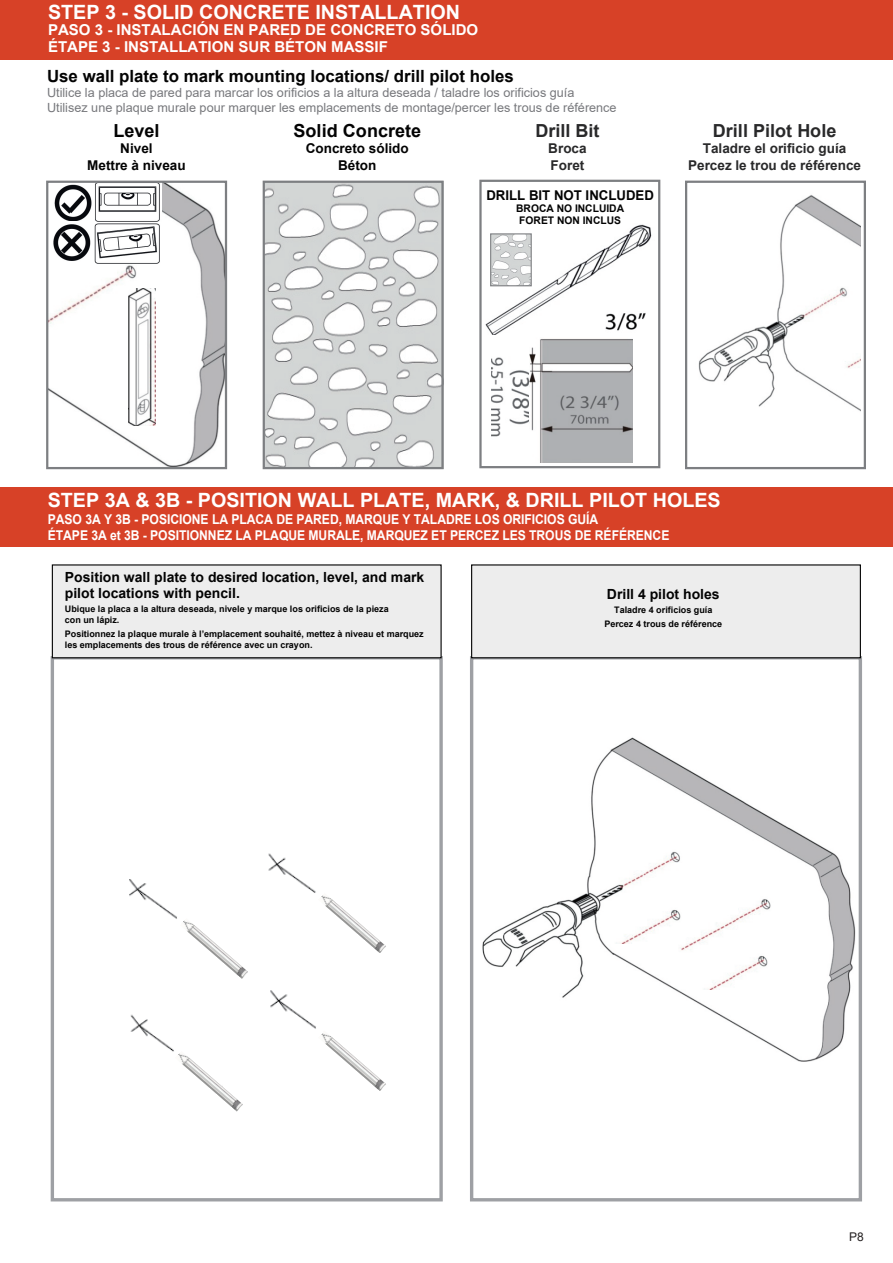
<style>
.page{position:relative;width:893px;height:1263px;background:#fff}
.page>*{position:absolute;margin:0;border:0;box-sizing:border-box;transform-origin:0 0}
.t1{font:700 19.65px "Arial";color:#fff}
.t2{font:700 18px "Arial";color:#29292a}
.t3{font:700 18px "Arial";color:#030303}
.t4{font:700 16.8px "Arial";color:#030303}
.t5{font:700 15px/16.5px "Arial";color:#fff}
.t6{font:700 13.95px/16.8px "Arial";color:#030303}
.t7{font:700 13.5px/16.5px "Arial";letter-spacing:-.005em;color:#fff;scale:.9 1}
.t8{font:700 13.5px/16.2px "Arial";color:#030303;text-align:center}
.t9{font:700 13.5px/16.2px "Arial";color:#29292a;text-align:center}
.t10{font:12.6px/15.1px "Arial";color:#77787c}
.t11{font:12px "Arial";color:#231f20}
.t12{font:700 10.5px/12px "Arial";color:#030303}
.t13{font:700 9px/10.8px "Arial";color:#030303}
</style>
<div class="page">
<img style="left:49px;top:184px;width:175px;height:282px">
<img style="left:491px;top:357px;width:38px;height:80px">
<img style="left:698px;top:195px;width:163px;height:217px">
<img style="left:482px;top:737px;width:373px;height:324px">
<img style="left:53px;top:184px;width:108px;height:38px">
<img style="left:95px;top:224px;width:66px;height:39px">
<img style="left:53px;top:222px;width:38px;height:40px">
<img style="left:266px;top:184px;width:175px;height:282px">
<div style="left:479px;top:180px;width:181px;height:288px;border:2px solid #7d7f82"></div>
<img style="left:486px;top:224px;width:166px;height:111px">
<img style="left:529px;top:339px;width:103px;height:123px">
<img style="left:492px;top:235px;width:38px;height:49px">
<div style="left:490px;top:233px;width:42px;height:53px;border:1px solid #7d7f82"></div>
<div style="left:46px;top:181px;width:181px;height:288px;border:2px solid #7d7f82"></div>
<img style="left:129px;top:288px;width:27px;height:137px">
<div style="left:263px;top:181px;width:181px;height:288px;border:2px solid #7d7f82"></div>
<div style="left:685px;top:181px;width:181px;height:288px;border:2px solid #7d7f82"></div>
<div style="left:0;top:487px;width:893px;height:59px;background:#d74127"></div>
<img style="left:129px;top:853px;width:187px;height:259px">
<div style="left:470px;top:656px;width:392px;height:545px;border:3px solid #9ea0a4"></div>
<div style="left:51px;top:656px;width:392px;height:545px;border:3px solid #9ea0a4"></div>
<div style="left:52px;top:565px;width:389px;height:93px;background:#ededed"></div>
<div style="left:52px;top:564px;width:390px;height:94px;border:1px solid #030303"></div>
<div style="left:472px;top:565px;width:388px;height:93px;background:#ededed"></div>
<div style="left:471px;top:564px;width:390px;height:94px;border:1px solid #030303"></div>
<div style="left:175px;top:898px;width:56px;height:66px;background:#fff;border-radius:50%"></div>
<div style="left:170px;top:1035px;width:56px;height:67px;background:#fff;border-radius:50%"></div>
<div style="left:313px;top:1010px;width:56px;height:66px;background:#fff;border-radius:50%"></div>
<div style="left:308px;top:882px;width:56px;height:67px;background:#fff;border-radius:50%"></div>
<img style="left:321px;top:895px;width:65px;height:58px">
<img style="left:321px;top:1033px;width:65px;height:58px">
<img style="left:180px;top:918px;width:68px;height:61px">
<img style="left:175px;top:1051px;width:68px;height:60px">
<img style="left:615px;top:903px;width:66px;height:41px">
<img style="left:702px;top:949px;width:67px;height:41px">
<div style="left:0;top:0;width:893px;height:60px;background:#d74127"></div>
<h1 class="t1" style="left:48px;top:-2px;width:414px">STEP 3 - SOLID CONCRETE INSTALLATION</h1>
<h3 class="t5" style="left:48px;top:22px;width:432px">PASO 3 - INSTALACIÓN EN PARED DE CONCRETO SÓLIDO<br>ÉTAPE 3 - INSTALLATION SUR BÉTON MASSIF</h3>
<h3 class="t4" style="left:47px;top:64px;width:468px">Use wall plate to mark mounting locations/ drill pilot holes</h3>
<h3 class="t10" style="left:47px;top:85px;width:571px">Utilice la placa de pared para marcar los orificios a la altura deseada / taladre los orificios guía<br>Utilisez une plaque murale pour marquer les emplacements de montage/percer les trous de référence</h3>
<h2 class="t3" style="left:114px;top:118px;width:47px">Level</h2>
<h3 class="t8" style="left:87px;top:141px;width:100px">Nivel<br>Mettre à niveau</h3>
<h2 class="t3" style="left:294px;top:118px;width:129px">Solid Concrete</h2>
<h3 class="t8" style="left:306px;top:141px;width:105px">Concreto sólido<br>Béton</h3>
<h2 class="t2" style="left:535px;top:118px;width:66px">Drill Bit</h2>
<h3 class="t9" style="left:548px;top:141px;width:40px;text-align:left">Broca<br>Foret</h3>
<h3 class="t8" style="left:486px;top:187px;width:169px">DRILL BIT NOT INCLUDED</h3>
<p class="t12" style="left:516px;top:202px;width:110px">BROCA NO INCLUIDA<br>FORET NON INCLUS</p>
<h2 class="t2" style="left:713px;top:118px;width:125px">Drill Pilot Hole</h2>
<h3 class="t9" style="left:688px;top:141px;width:174px">Taladre el orificio guía<br>Percez le trou de référence</h3>
<h1 class="t1" style="left:48px;top:486px;width:674px">STEP 3A &amp; 3B - POSITION WALL PLATE, MARK, &amp; DRILL PILOT HOLES</h1>
<h3 class="t7" style="left:48px;top:511px;width:692px">PASO 3A Y 3B - POSICIONE LA PLACA DE PARED, MARQUE Y TALADRE LOS ORIFICIOS GUÍA<br>ÉTAPE 3A et 3B - POSITIONNEZ LA PLAQUE MURALE, MARQUEZ ET PERCEZ LES TROUS DE RÉFÉRENCE</h3>
<h3 class="t6" style="left:65px;top:568px;width:361px">Position wall plate to desired location, level, and mark pilot locations with pencil.</h3>
<p class="t13" style="left:65px;top:604px;width:325px">Ubique la placa a la altura deseada, nivele y marque los orificios de la pieza con un lápiz.</p>
<p class="t13" style="left:65px;top:628px;width:360px">Positionnez la plaque murale à l’emplacement souhaité, mettez à niveau et marquez les emplacements des trous de référence avec un crayon.</p>
<h3 class="t6" style="left:607px;top:586px;width:114px">Drill 4 pilot holes</h3>
<p class="t13" style="left:604px;top:603px;width:119px;line-height:13.8px;text-align:center">Taladre 4 orificios guía<br>Percez 4 trous de référence</p>
<h3 class="t11" style="left:849px;top:1228px;width:16px">P8</h3>
</div>
